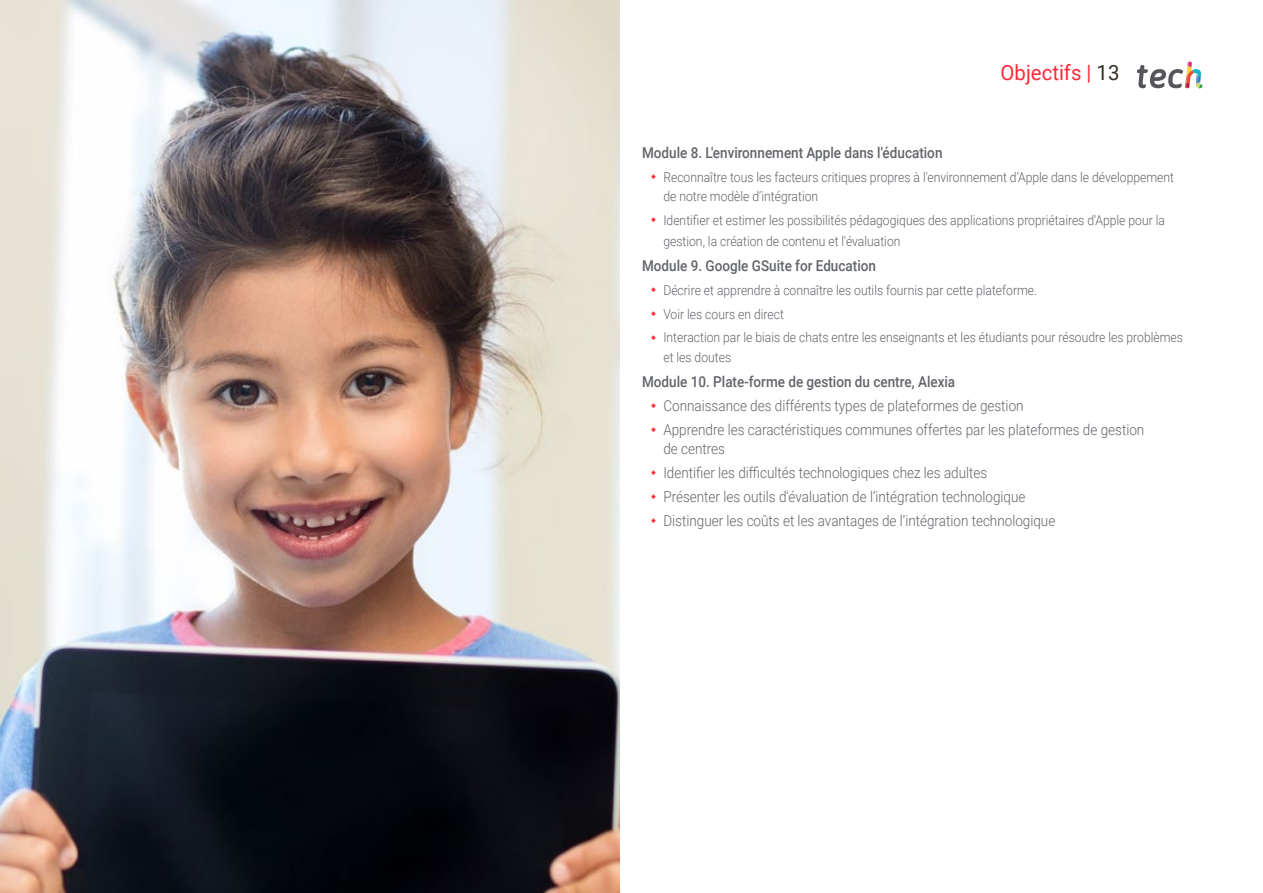
<style>
.page{position:relative;width:1263px;height:893px;background:#fff}
.page>*{position:absolute;margin:0;border:0;box-sizing:border-box;transform-origin:0 0}
.t1{font:21px "Roboto";color:#ff293a}
.t2{font:300 15px/23.7px "Roboto";color:#61646a;scale:.9 1}
.t3{font:500 15px "Roboto";color:#61646a;scale:.9 1}
.t4{font:300 13.5px/23.7px "Roboto";color:#61646a;scale:.9 1}
.s1{color:#312e20}
</style>
<div class="page">
<svg style="left:1137px;top:62px;width:65px;height:27px"></svg>
<img style="left:0;top:0;width:620px;height:893px">
<h1 class="t1" style="left:1000px;top:57px;width:120px">Objectifs | <span class="s1">13</span></h1>
<p class="t3" style="left:642px;top:142px;width:335px">Module 8. L'environnement Apple dans l'éducation</p>
<p class="t4" style="left:663px;top:167px;width:569px;line-height:19.5px">Reconnaître tous les facteurs critiques propres à l'environnement d’Apple dans le développement de notre modèle d’intégration</p>
<p class="t4" style="left:663px;top:209px;width:559px;line-height:21px">Identifier et estimer les possibilités pédagogiques des applications propriétaires d'Apple pour la gestion, la création de contenu et l'évaluation</p>
<p class="t3" style="left:642px;top:255px;width:261px">Module 9. Google GSuite for Education</p>
<p class="t4" style="left:663px;top:278px;width:579px">Décrire et apprendre à connaître les outils fournis par cette plateforme.<br>Voir les cours en direct<br>Interaction par le biais de chats entre les enseignants et les étudiants pour résoudre les problèmes</p>
<p class="t4" style="left:663px;top:345px;width:77px">et les doutes</p>
<p class="t3" style="left:642px;top:371px;width:349px">Module 10. Plate-forme de gestion du centre, Alexia</p>
<p class="t2" style="left:663px;top:393px;width:536px">Connaissance des différents types de plateformes de gestion<br>Apprendre les caractéristiques communes offertes par les plateformes de gestion</p>
<p class="t2" style="left:663px;top:436px;width:437px">de centres<br>Identifier les difficultés technologiques chez les adultes<br>Présenter les outils d'évaluation de l’intégration technologique Distinguer les coûts et les avantages de l’intégration technologique</p>
</div>
